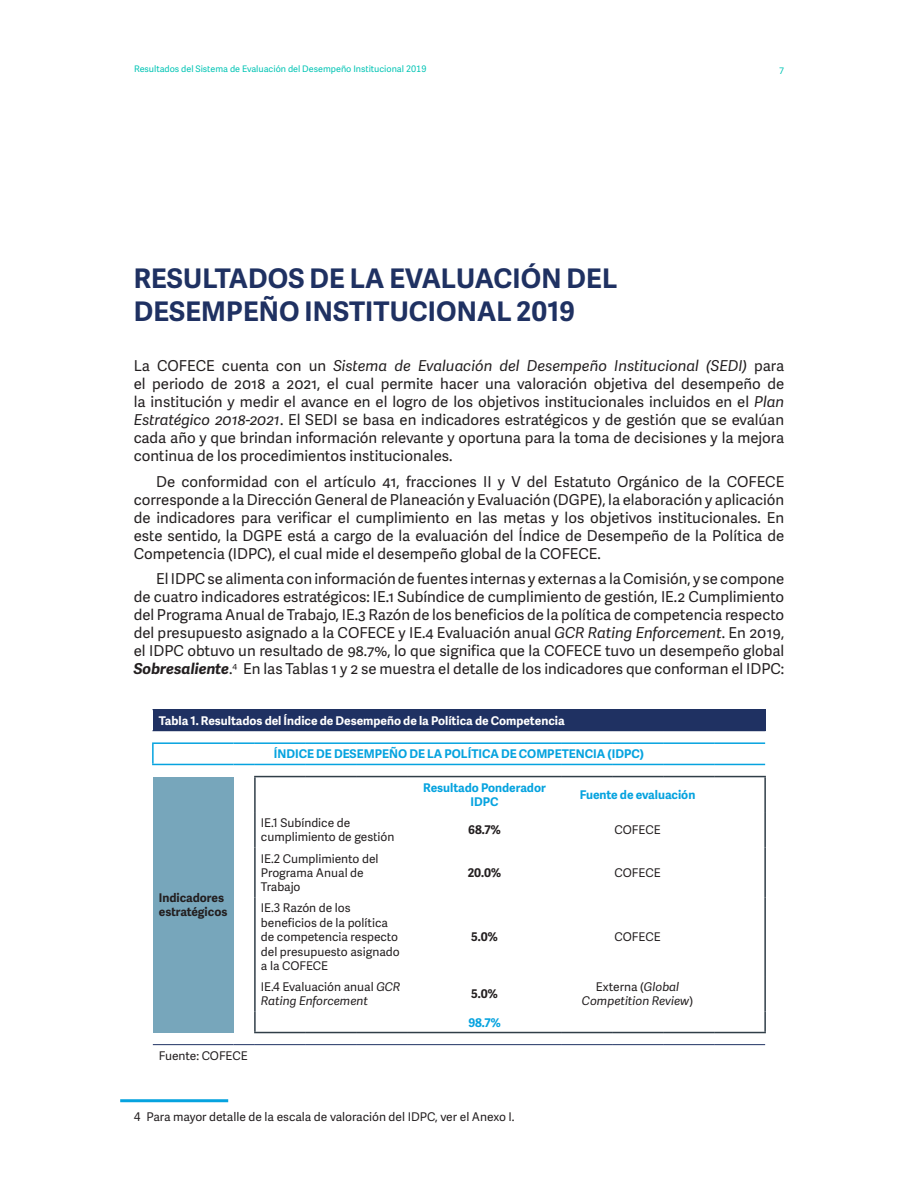
<style>
.page{position:relative;width:918px;height:1188px;background:#fff}
.page>*{position:absolute;margin:0;border:0;box-sizing:border-box;transform-origin:0 0}
.B-maintitle{font:700 27px/32.4px "Adelle Sans";letter-spacing:.005em;color:#1f3162}
.Basic_2{font:15px/18px "Adelle Sans";color:#231f20;text-align:justify}
.Basic{font:15px/18px "Adelle Sans";color:#231f20;text-align:justify}
.cuerpo{font:12px/14.4px "Adelle Sans";color:#231f20}
.cuerpo-2{font:700 12px/14.4px "Adelle Sans";color:#06a3df;text-align:center}
.Nota_al_Pie{font:12px "Adelle Sans";color:#231f20}
.cuerpo-3{font:italic 12px/14.4px "Adelle Sans";color:#231f20}
.cabeza{font:700 12px "Adelle Sans";color:#fff}
.cuerpo-4{font:700 12px/14.4px "Adelle Sans";color:#231f20}
.t1{font:9px "Adelle Sans";color:#00c4b4}
.s1{font-style:italic}
.s2{font-weight:700;font-style:italic}
.s3{font-style:normal}
</style>
<div class="page">
<div style="left:153px;top:710px;width:612px;height:21px;background:#1f3162"></div>
<div style="left:153px;top:777px;width:81px;height:256px;background:#77a6bb"></div>
<hr style="left:152px;top:709px;width:82px;height:1px;background:#1f3162">
<svg style="left:234px;top:709px;width:21px;height:1px"></svg>
<hr style="left:255px;top:709px;width:51px;height:1px;background:#1f3162">
<hr style="left:306px;top:709px;width:51px;height:1px;background:#1f3162">
<hr style="left:357px;top:709px;width:51px;height:1px;background:#1f3162">
<hr style="left:408px;top:709px;width:153px;height:1px;background:#1f3162">
<hr style="left:561px;top:709px;width:51px;height:1px;background:#1f3162">
<hr style="left:612px;top:709px;width:51px;height:1px;background:#1f3162">
<hr style="left:663px;top:709px;width:51px;height:1px;background:#1f3162">
<hr style="left:714px;top:709px;width:52px;height:1px;background:#1f3162">
<hr style="left:152px;top:730px;width:82px;height:1px;background:#1f3162">
<hr style="left:714px;top:730px;width:52px;height:1px;background:#1f3162">
<hr style="left:152px;top:742px;width:82px;height:2px;background:#06a3df">
<hr style="left:152px;top:744px;width:2px;height:20px;background:#06a3df">
<hr style="left:234px;top:742px;width:21px;height:2px;background:#06a3df">
<hr style="left:255px;top:742px;width:51px;height:2px;background:#06a3df">
<hr style="left:306px;top:742px;width:51px;height:2px;background:#06a3df">
<hr style="left:357px;top:742px;width:51px;height:2px;background:#06a3df">
<hr style="left:408px;top:742px;width:153px;height:2px;background:#06a3df">
<hr style="left:561px;top:742px;width:51px;height:2px;background:#06a3df">
<hr style="left:612px;top:742px;width:51px;height:2px;background:#06a3df">
<hr style="left:663px;top:742px;width:51px;height:2px;background:#06a3df">
<hr style="left:714px;top:742px;width:51px;height:2px;background:#06a3df">
<hr style="left:152px;top:764px;width:82px;height:1px;background:#06a3df">
<svg style="left:234px;top:764px;width:21px;height:1px"></svg>
<hr style="left:255px;top:764px;width:51px;height:1px;background:#06a3df">
<hr style="left:306px;top:764px;width:51px;height:1px;background:#06a3df">
<hr style="left:357px;top:764px;width:51px;height:1px;background:#06a3df">
<hr style="left:408px;top:764px;width:153px;height:1px;background:#06a3df">
<hr style="left:561px;top:764px;width:51px;height:1px;background:#06a3df">
<hr style="left:612px;top:764px;width:51px;height:1px;background:#06a3df">
<hr style="left:663px;top:764px;width:51px;height:1px;background:#06a3df">
<hr style="left:714px;top:764px;width:51px;height:1px;background:#06a3df">
<hr style="left:254px;top:776px;width:52px;height:1px;background:#313e48">
<hr style="left:254px;top:777px;width:2px;height:35px;background:#313e48">
<hr style="left:306px;top:776px;width:51px;height:1px;background:#313e48">
<hr style="left:357px;top:776px;width:51px;height:1px;background:#313e48">
<hr style="left:408px;top:776px;width:153px;height:1px;background:#313e48">
<hr style="left:561px;top:776px;width:51px;height:1px;background:#313e48">
<hr style="left:612px;top:776px;width:51px;height:1px;background:#313e48">
<hr style="left:663px;top:776px;width:51px;height:1px;background:#313e48">
<hr style="left:714px;top:776px;width:52px;height:1px;background:#313e48">
<hr style="left:764px;top:777px;width:2px;height:35px;background:#313e48">
<hr style="left:254px;top:812px;width:2px;height:35px;background:#313e48">
<hr style="left:764px;top:812px;width:2px;height:35px;background:#313e48">
<hr style="left:254px;top:847px;width:2px;height:50px;background:#313e48">
<hr style="left:764px;top:847px;width:2px;height:50px;background:#313e48">
<hr style="left:254px;top:897px;width:2px;height:79px;background:#313e48">
<hr style="left:764px;top:897px;width:2px;height:79px;background:#313e48">
<hr style="left:254px;top:976px;width:2px;height:35px;background:#313e48">
<hr style="left:764px;top:976px;width:2px;height:35px;background:#313e48">
<hr style="left:254px;top:1011px;width:2px;height:21px;background:#313e48">
<hr style="left:764px;top:1011px;width:2px;height:21px;background:#313e48">
<hr style="left:254px;top:1032px;width:52px;height:1px;background:#313e48">
<hr style="left:306px;top:1032px;width:51px;height:1px;background:#313e48">
<hr style="left:357px;top:1032px;width:51px;height:1px;background:#313e48">
<hr style="left:408px;top:1032px;width:153px;height:1px;background:#313e48">
<hr style="left:561px;top:1032px;width:51px;height:1px;background:#313e48">
<hr style="left:612px;top:1032px;width:51px;height:1px;background:#313e48">
<hr style="left:663px;top:1032px;width:51px;height:1px;background:#313e48">
<hr style="left:714px;top:1032px;width:52px;height:1px;background:#313e48">
<hr style="left:153px;top:1044px;width:81px;height:1px;background:#1f3162">
<svg style="left:234px;top:1044px;width:21px;height:1px"></svg>
<hr style="left:255px;top:1044px;width:51px;height:1px;background:#1f3162">
<hr style="left:306px;top:1044px;width:51px;height:1px;background:#1f3162">
<hr style="left:357px;top:1044px;width:51px;height:1px;background:#1f3162">
<hr style="left:408px;top:1044px;width:153px;height:1px;background:#1f3162">
<hr style="left:561px;top:1044px;width:51px;height:1px;background:#1f3162">
<hr style="left:612px;top:1044px;width:51px;height:1px;background:#1f3162">
<hr style="left:663px;top:1044px;width:51px;height:1px;background:#1f3162">
<hr style="left:714px;top:1044px;width:51px;height:1px;background:#1f3162">
<hr style="left:120px;top:1099px;width:108px;height:3px;background:#06a3df">
<p class="t1" style="left:134px;top:62px;width:294px">Resultados del Sistema de Evaluación del Desempeño Institucional 2019</p>
<p class="t1" style="left:779px;top:64px;width:7px">7</p>
<p class="B-maintitle" style="left:134px;top:261px;width:485px">RESULTADOS DE LA EVALUACIÓN DEL<br>DESEMPEÑO INSTITUCIONAL 2019</p>
<p class="Basic" style="left:134px;top:356px;width:652px">La COFECE cuenta con un <span class="s1">Sistema de Evaluación del Desempeño Institucional (SEDI)</span> para el periodo de 2018 a 2021, el cual permite hacer una valoración objetiva del desempeño de la institución y medir el avance en el logro de los objetivos institucionales incluidos en el <span class="s1">Plan Estratégico 2018-2021</span>. El SEDI se basa en indicadores estratégicos y de gestión que se evalúan cada año y que brindan información relevante y oportuna para la toma de decisiones y la mejora continua de los procedimientos institucionales.</p>
<p class="Basic_2" style="left:134px;top:472px;width:652px;text-indent:22px">De conformidad con el artículo 41, fracciones II y V del Estatuto Orgánico de la COFECE corresponde a la Dirección General de Planeación y Evaluación (DGPE), la elaboración y aplicación de indicadores para verificar el cumplimiento en las metas y los objetivos institucionales. En este sentido, la DGPE está a cargo de la evaluación del Índice de Desempeño de la Política de Competencia (IDPC), el cual mide el desempeño global de la COFECE.</p>
<p class="Basic_2" style="left:134px;top:569px;width:652px;text-indent:22px">El IDPC se alimenta con información de fuentes internas y externas a la Comisión, y se compone de cuatro indicadores estratégicos: IE.1 Subíndice de cumplimiento de gestión, IE.2 Cumplimiento del Programa Anual de Trabajo, IE.3 Razón de los beneficios de la política de competencia respecto del presupuesto asignado a la COFECE y IE.4 Evaluación anual <span class="s1">GCR Rating Enforcement</span>. En 2019, el IDPC obtuvo un resultado de 98.7%, lo que significa que la COFECE tuvo un desempeño global <span class="s2">Sobresaliente</span>.<sup>4</sup> En las Tablas 1 y 2 se muestra el detalle de los indicadores que conforman el IDPC:</p>
<p class="cabeza" style="left:159px;top:712px;width:407px">Tabla 1. Resultados del Índice de Desempeño de la Política de Competencia</p>
<p class="cuerpo-2" style="left:274px;top:746px;width:372px">ÍNDICE DE DESEMPEÑO DE LA POLÍTICA DE COMPETENCIA (IDPC)</p>
<p class="cuerpo-4" style="left:159px;top:890px;width:70px">Indicadores estratégicos</p>
<p class="Nota_al_Pie" style="left:159px;top:1047px;width:90px">Fuente: COFECE</p>
<p class="cuerpo-2" style="left:423px;top:780px;width:124px">Resultado Ponderador<br>IDPC</p>
<p class="cuerpo-2" style="left:580px;top:787px;width:117px">Fuente de evaluación</p>
<p class="cuerpo" style="left:261px;top:815px;width:135px">IE.1 Subíndice de cumplimiento de gestión</p>
<p class="cuerpo-4" style="left:468px;top:822px;width:34px">68.7%</p>
<p class="cuerpo" style="left:615px;top:822px;width:48px">COFECE</p>
<p class="cuerpo" style="left:261px;top:851px;width:119px">IE.2 Cumplimiento del<br>Programa Anual de<br>Trabajo</p>
<p class="cuerpo-4" style="left:468px;top:865px;width:35px">20.0%</p>
<p class="cuerpo" style="left:615px;top:865px;width:48px">COFECE</p>
<p class="cuerpo" style="left:261px;top:901px;width:140px">IE.3 Razón de los beneficios de la política de competencia respecto del presupuesto asignado a la COFECE</p>
<p class="cuerpo-4" style="left:471px;top:929px;width:28px">5.0%</p>
<p class="cuerpo" style="left:615px;top:929px;width:48px">COFECE</p>
<p class="cuerpo-3" style="left:261px;top:979px;width:141px"><span class="s3">IE.4 Evaluación anual</span> GCR<br>Rating Enforcement</p>
<p class="cuerpo-4" style="left:471px;top:986px;width:28px">5.0%</p>
<p class="cuerpo-3" style="left:582px;top:979px;width:113px;text-align:center"><span class="s3">Externa (</span>Global<br>Competition Review<span class="s3">)</span></p>
<p class="cuerpo-2" style="left:468px;top:1015px;width:34px">98.7%</p>
<p class="Nota_al_Pie" style="left:134px;top:1108px;width:382px">4 Para mayor detalle de la escala de valoración del IDPC, ver el Anexo I.</p>
</div>
